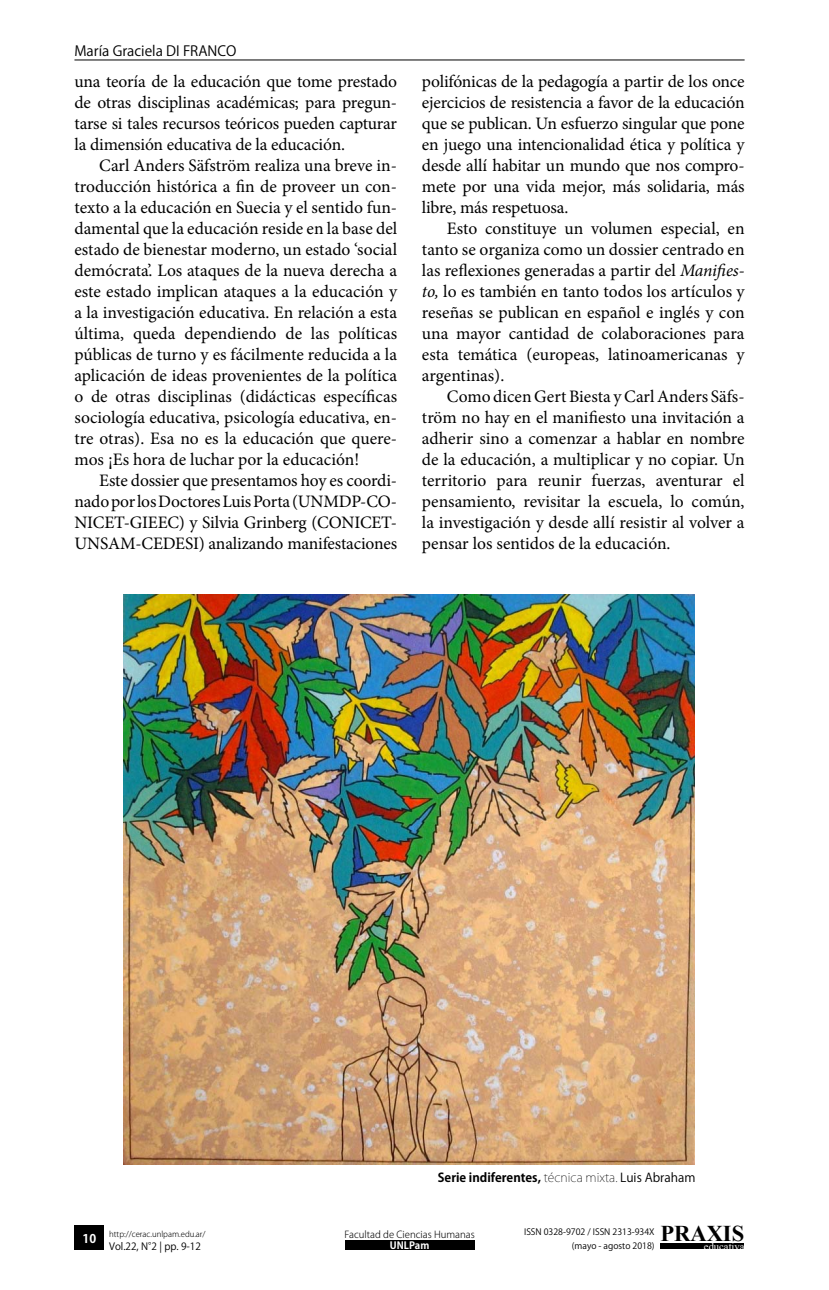
<style>
.page{position:relative;width:829px;height:1290px;background:#fff}
.page>*{position:absolute;margin:0;border:0;box-sizing:border-box;transform-origin:0 0}
.t1{font:700 22.57px "Times New Roman";color:#000}
.t2{font:17.5px/21px "Minion Pro";letter-spacing:-.01em;color:#000;text-align:justify}
.t3{font:14px "Koz Go Std";color:#000}
.t4{font:700 12.25px "Koz Go Std";color:#000}
.t5{font:700 11.9px "Koz Go Std";color:#fff}
.t6{font:10.67px "Times New Roman";color:#fff}
.t7{font:9.97px "Koz Go Pro";color:#000}
.t8{font:700 9.97px "Koz Go Pro";color:#fff}
.t9{font:300 9.62px "Koz Go Pro";color:#000}
.t10{font:8.75px/14px "Koz Go Pro";color:#000;text-align:right}
.t11{font:300 7.88px "Koz Go Pro";color:#000}
.s1{font-style:italic}
.s2{font-weight:200}
.s3{font-weight:400}
</style>
<div class="page">
<hr style="left:74px;top:60px;width:670px;height:1px;background:#000">
<div style="left:74px;top:1225px;width:30px;height:25px;background:#000"></div>
<div style="left:660px;top:1243px;width:84px;height:6px;background:#000"></div>
<div style="left:345px;top:1240px;width:129px;height:10px;background:#000"></div>
<img style="left:123px;top:595px;width:571px;height:570px">
<p class="t3" style="left:74px;top:42px;width:163px">María Graciela DI FRANCO</p>
<p class="t2" style="left:74px;top:71px;width:324px">una teoría de la educación que tome prestado de otras disciplinas académicas; para pregun&shy;tarse si tales recursos teóricos pueden capturar la dimensión educativa de la educación.</p>
<p class="t2" style="left:74px;top:155px;width:324px;text-indent:25px">Carl Anders Säfström realiza una breve in&shy;troducción histórica a fin de proveer un con&shy;texto a la educación en Suecia y el sentido fun&shy;damental que la educación reside en la base del estado de bienestar moderno, un estado ‘social demócrata’. Los ataques de la nueva derecha a este estado implican ataques a la educación y a la investigación educativa. En relación a esta última, queda dependiendo de las políticas públicas de turno y es fácilmente reducida a la aplicación de ideas provenientes de la política o de otras disciplinas (didácticas específicas sociología educativa, psicología educativa, en&shy;tre otras). Esa no es la educación que quere&shy;mos ¡Es hora de luchar por la educación!</p>
<p class="t2" style="left:74px;top:470px;width:324px;text-indent:25px">Este dossier que presentamos hoy es coordi&shy;nado por los Doctores Luis Porta (UNMDP-CO-NICET-GIEEC) y Silvia Grinberg (CONICET-UNSAM-CEDESI) analizando manifestaciones</p>
<p class="t2" style="left:422px;top:71px;width:324px">polifónicas de la pedagogía a partir de los once ejercicios de resistencia a favor de la educación que se publican. Un esfuerzo singular que pone en juego una intencionalidad ética y política y desde allí habitar un mundo que nos compro&shy;mete por una vida mejor, más solidaria, más libre, más respetuosa.</p>
<p class="t2" style="left:422px;top:218px;width:324px;text-indent:25px">Esto constituye un volumen especial, en tanto se organiza como un dossier centrado en las reflexiones generadas a partir del <span class="s1">Manifies&shy;to,</span> lo es también en tanto todos los artículos y reseñas se publican en español e inglés y con una mayor cantidad de colaboraciones para esta temática (europeas, latinoamericanas y argentinas).</p>
<p class="t2" style="left:422px;top:386px;width:324px;text-indent:25px">Como dicen Gert Biesta y Carl Anders Säfs&shy;tröm no hay en el manifiesto una invitación a adherir sino a comenzar a hablar en nombre de la educación, a multiplicar y no copiar. Un territorio para reunir fuerzas, aventurar el pensamiento, revisitar la escuela, lo común, la investigación y desde allí resistir al volver a pensar los sentidos de la educación.</p>
<p class="t4" style="left:438px;top:1169px;width:259px">Serie indiferentes, <span class="s2">técnica mixta.</span> <span class="s3">Luis Abraham</span></p>
<p class="t5" style="left:82px;top:1230px;width:15px">10</p>
<p class="t1" style="left:660px;top:1217px;width:85px">PRAXIS</p>
<p class="t10" style="left:524px;top:1225px;width:132px">ISSN 0328-9702 / ISSN 2313-934X (mayo - agosto 2018)</p>
<p class="t11" style="left:109px;top:1229px;width:98px">http://cerac.unlpam.edu.ar/</p>
<p class="t9" style="left:344px;top:1228px;width:132px">Facultad de Ciencias Humanas</p>
<p class="t7" style="left:109px;top:1240px;width:93px">Vol.22, N°2 | pp. 9-12</p>
<p class="t8" style="left:390px;top:1239px;width:41px">UNLPam</p>
<p class="t6" style="left:703px;top:1238px;width:42px">educativa</p>
</div>
